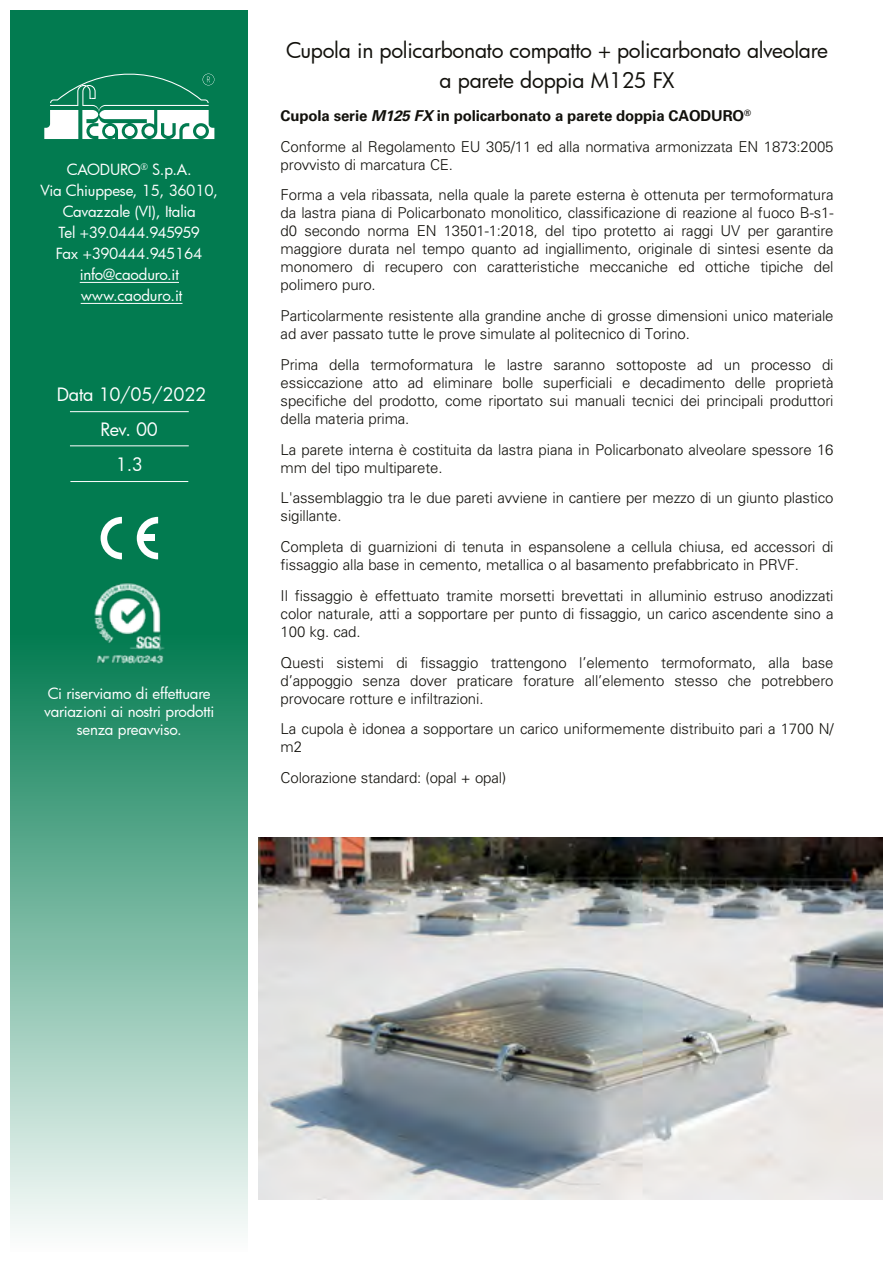
<style>
.page{position:relative;width:893px;height:1263px;background:#fff}
.page>*{position:absolute;margin:0;border:0;box-sizing:border-box;transform-origin:0 0}
.t1{font:21px/30px "Futura";letter-spacing:-.01em;color:#12110c;text-align:center}
.t2{font:18px/35.7px "Futura";letter-spacing:-.01em;color:#fff;text-align:center}
.t3{font:300 15px/18px "Univers";letter-spacing:-.01em;color:#12110c}
.t4{font:15px/21px "Futura";letter-spacing:-.01em;color:#fff;text-align:center}
.s1{font-weight:700}
.s2{font-weight:700;font-style:italic}
</style>
<div class="page">
<svg style="left:11px;top:11px;width:237px;height:1220px;background:#429c7c"></svg>
<svg style="left:44px;top:65px;width:170px;height:74px"></svg>
<hr style="left:70px;top:411px;width:119px;height:1px;background:#fff">
<hr style="left:70px;top:481px;width:118px;height:1px;background:#fff">
<hr style="left:70px;top:445px;width:119px;height:1px;background:#fff">
<img style="left:92px;top:581px;width:75px;height:85px">
<svg style="left:101px;top:517px;width:21px;height:42px"></svg>
<svg style="left:137px;top:517px;width:21px;height:42px"></svg>
<div style="left:141px;top:534px;width:13px;height:7px;background:#fff"></div>
<img style="left:259px;top:838px;width:623px;height:361px">
<hr style="left:80px;top:282px;width:99px;height:1px;background:#fff">
<hr style="left:81px;top:303px;width:101px;height:1px;background:#fff">
<p class="t4" style="left:40px;top:159px;width:179px">CAODURO<sup>®</sup> S.p.A.<br>Via Chiuppese, 15, 36010,<br>Cavazzale (VI), Italia<br>Tel +39.0444.945959<br>Fax +390444.945164 info@caoduro.it www.caoduro.it</p>
<p class="t2" style="left:57px;top:376px;width:151px">Data 10/05/2022<br>Rev. 00</p>
<p class="t2" style="left:116px;top:446px;width:28px">1.3</p>
<p class="t4" style="left:44px;top:684px;width:172px;line-height:18px">Ci riserviamo di effettuare variazioni ai nostri prodotti senza preavviso.</p>
<h1 class="t1" style="left:286px;top:35px;width:543px">Cupola in policarbonato compatto + policarbonato alveolare a parete doppia M125 FX</h1>
<p class="t3" style="left:281px;top:100px;width:554px;line-height:31px"><span class="s1">Cupola serie</span> <span class="s2">M125 FX</span> <span class="s1">in policarbonato a parete doppia CAODURO</span><sup>®<br></sup>Conforme al Regolamento EU 305/11 ed alla normativa armonizzata EN 1873:2005</p>
<p class="t3" style="left:281px;top:149px;width:554px;line-height:30.8px">provvisto di marcatura CE.<br>Forma a vela ribassata, nella quale la parete esterna è ottenuta per termoformatura</p>
<p class="t3" style="left:281px;top:204px;width:554px;text-align:justify">da lastra piana di Policarbonato monolitico, classificazione di reazione al fuoco B-s1- d0 secondo norma EN 13501-1:2018, del tipo protetto ai raggi UV per garantire maggiore durata nel tempo quanto ad ingiallimento, originale di sintesi esente da monomero di recupero con caratteristiche meccaniche ed ottiche tipiche del polimero puro.</p>
<p class="t3" style="left:281px;top:307px;width:554px">Particolarmente resistente alla grandine anche di grosse dimensioni unico materiale ad aver passato tutte le prove simulate al politecnico di Torino.</p>
<p class="t3" style="left:281px;top:355px;width:554px;text-align:justify">Prima della termoformatura le lastre saranno sottoposte ad un processo di essiccazione atto ad eliminare bolle superficiali e decadimento delle proprietà specifiche del prodotto, come riportato sui manuali tecnici dei principali produttori della materia prima.</p>
<p class="t3" style="left:281px;top:440px;width:554px">La parete interna è costituita da lastra piana in Policarbonato alveolare spessore 16 mm del tipo multiparete.</p>
<p class="t3" style="left:281px;top:489px;width:554px">L'assemblaggio tra le due pareti avviene in cantiere per mezzo di un giunto plastico sigillante.</p>
<p class="t3" style="left:281px;top:538px;width:554px">Completa di guarnizioni di tenuta in espansolene a cellula chiusa, ed accessori di fissaggio alla base in cemento, metallica o al basamento prefabbricato in PRVF.</p>
<p class="t3" style="left:281px;top:586px;width:554px;text-align:justify">Il fissaggio è effettuato tramite morsetti brevettati in alluminio estruso anodizzati color naturale, atti a sopportare per punto di fissaggio, un carico ascendente sino a 100 kg. cad.</p>
<p class="t3" style="left:281px;top:653px;width:554px;text-align:justify">Questi sistemi di fissaggio trattengono l’elemento termoformato, alla base d’appoggio senza dover praticare forature all’elemento stesso che potrebbero provocare rotture e infiltrazioni.</p>
<p class="t3" style="left:281px;top:720px;width:554px">La cupola è idonea a sopportare un carico uniformemente distribuito pari a 1700 N/ m2</p>
<p class="t3" style="left:281px;top:769px;width:227px">Colorazione standard: (opal + opal)</p>
</div>
